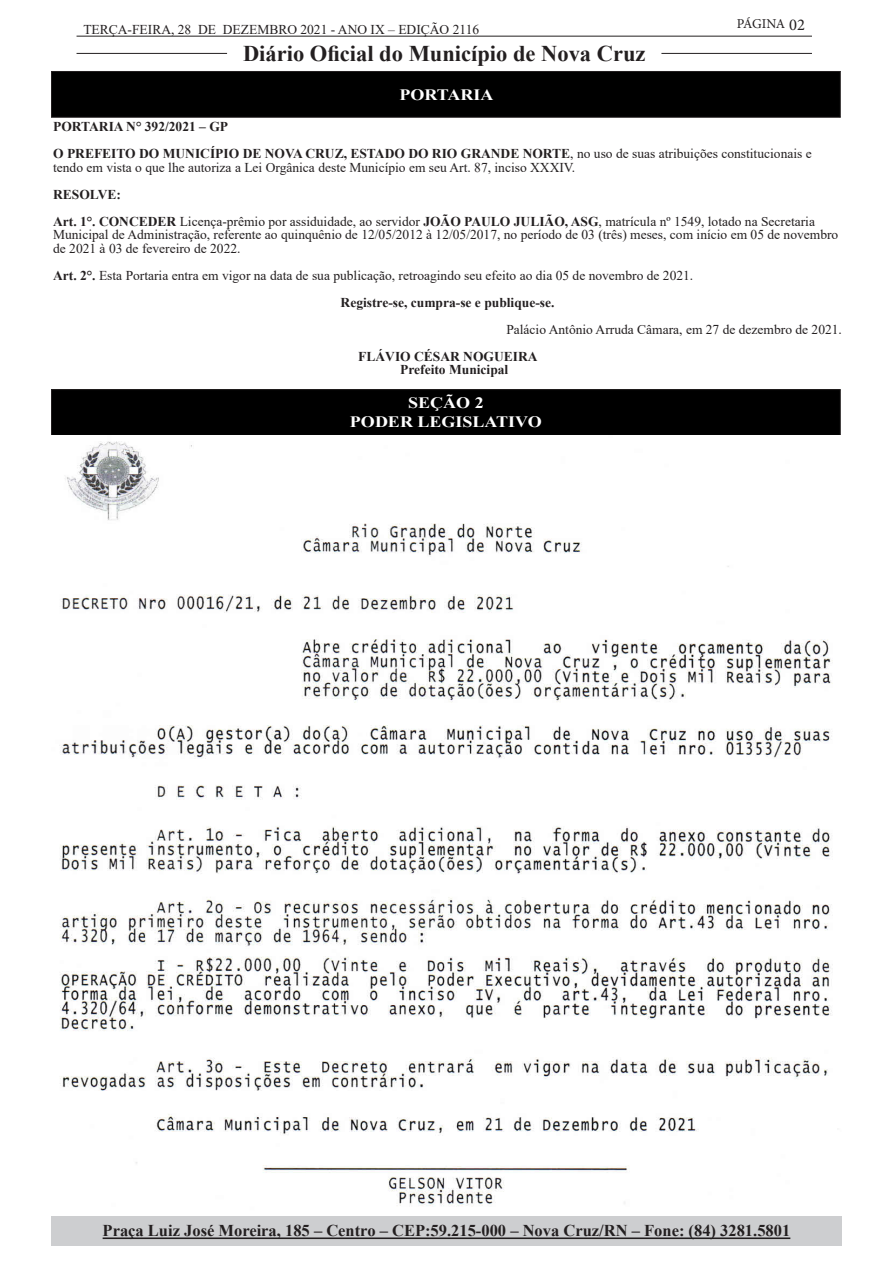
<style>
.page{position:relative;width:893px;height:1263px;background:#fff}
.page>*{position:absolute;margin:0;border:0;box-sizing:border-box;transform-origin:0 0}
.t1{font:700 22.5px "Times New Roman";color:#231f20}
.t2{font:700 16.5px "Times New Roman";color:#231f20}
.t3{font:700 15.75px "Times New Roman";color:#fff;scale:1.14 1}
.t4{font:13.5px/13.5px "Times New Roman";color:#231f20}
.t5{font:700 13.5px/13.5px "Times New Roman";color:#231f20}
.t6{font:13.5px "Minion Pro";letter-spacing:-.03em;color:#231f20}
.s1{font-size:16.5px}
.s2{font-weight:700}
</style>
<div class="page">
<hr style="left:77px;top:36px;width:735px;height:1px;background:#231f20">
<hr style="left:77px;top:53px;width:150px;height:1px;background:#231f20">
<hr style="left:661px;top:53px;width:151px;height:1px;background:#231f20">
<div style="left:51px;top:1216px;width:791px;height:29px;background:#cdced0"></div>
<hr style="left:103px;top:1237px;width:687px;height:2px;background:#231f20">
<div style="left:52px;top:71px;width:788px;height:46px;background:#000"></div>
<div style="left:51px;top:71px;width:790px;height:47px;border:1px solid #231f20"></div>
<div style="left:52px;top:390px;width:788px;height:45px;background:#000"></div>
<div style="left:51px;top:389px;width:790px;height:47px;border:1px solid #231f20"></div>
<img style="left:60px;top:441px;width:773px;height:766px">
<p class="t4" style="left:83px;top:23px;width:397px">TERÇA-FEIRA, 28 DE DEZEMBRO 2021 - ANO IX – EDIÇÃO 2116</p>
<h1 class="t1" style="left:243px;top:37px;width:404px">Diário Oficial do Município de Nova Cruz</h1>
<p class="t3" style="left:399px;top:83px;width:84px">PORTARIA</p>
<p class="t6" style="left:737px;top:15px;width:70px">PÁGINA <span class="s1">02</span></p>
<p class="t5" style="left:53px;top:120px;width:176px">PORTARIA N° 392/2021 – GP</p>
<p class="t4" style="left:53px;top:147px;width:760px"><span class="s2">O PREFEITO DO MUNICÍPIO DE NOVA CRUZ, ESTADO DO RIO GRANDE NORTE</span>, no uso de suas atribuições constitucionais e tendo em vista o que lhe autoriza a Lei Orgânica deste Município em seu Art. 87, inciso XXXIV.</p>
<p class="t5" style="left:53px;top:187px;width:69px">RESOLVE:</p>
<p class="t4" style="left:53px;top:214px;width:787px"><span class="s2">Art. 1°. CONCEDER</span> Licença-prêmio por assiduidade, ao servidor <span class="s2">JOÃO PAULO JULIÃO, ASG</span>, matrícula nº 1549, lotado na Secretaria<br>Municipal de Administração, referente ao quinquênio de 12/05/2012 à 12/05/2017, no período de 03 (três) meses, com início em 05 de novembro de 2021 à 03 de fevereiro de 2022.</p>
<p class="t4" style="left:53px;top:268px;width:642px"><span class="s2">Art. 2°.</span> Esta Portaria entra em vigor na data de sua publicação, retroagindo seu efeito ao dia 05 de novembro de 2021.</p>
<p class="t5" style="left:341px;top:295px;width:215px">Registre-se, cumpra-se e publique-se.</p>
<p class="t4" style="left:506px;top:322px;width:337px">Palácio Antônio Arruda Câmara, em 27 de dezembro de 2021.</p>
<p class="t5" style="left:400px;top:349px;width:139px;text-indent:-42px">FLÁVIO CÉSAR NOGUEIRA<br>Prefeito Municipal</p>
<p class="t3" style="left:408px;top:392px;width:68px">SEÇÃO 2</p>
<p class="t3" style="left:350px;top:411px;width:170px">PODER LEGISLATIVO</p>
<p class="t2" style="left:103px;top:1219px;width:689px">Praça Luiz José Moreira, 185 – Centro – CEP:59.215-000 – Nova Cruz/RN – Fone: (84) 3281.5801</p>
</div>
